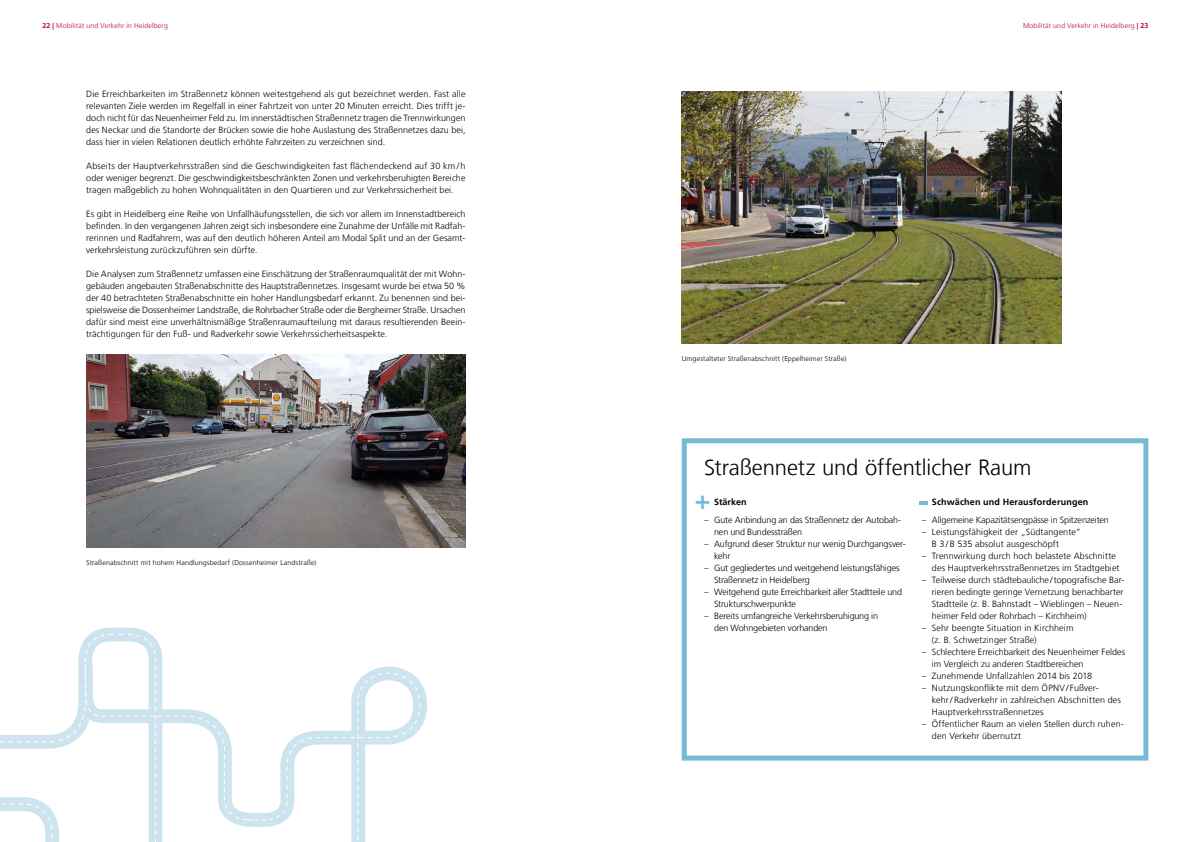
<style>
.page{position:relative;width:1191px;height:842px;background:#fff}
.page>*{position:absolute;margin:0;border:0;box-sizing:border-box;transform-origin:0 0}
.Quellenangabe_6pt_Fr{font:700 26.3px "Frutiger LT Com";color:#75bbd5}
.Fließtext_9pt_Frutig{font:300 22px "Frutiger LT Com";letter-spacing:-.005em;color:#000}
.Fließtext_9pt_Frutig-2{font:300 9px/12px "Frutiger LT Com";color:#000}
.Fließtext_9pt_Frutig-3{font:300 9px/12px "Frutiger LT Com";letter-spacing:-.02em;color:#000}
.Bildunterschrift_7pt{font:700 9px "Frutiger LT Com";letter-spacing:.02em;color:#000}
.Quellenangabe_6pt_Fr-2{font:700 9px "Frutiger LT Com";color:#000}
.Bildunterschrift_7pt-2{font:300 7px "Frutiger LT Com";letter-spacing:.02em;color:#000}
.t1{font:300 7px "Frutiger LT Com";letter-spacing:.02em;color:#b60056}
.s1{font-weight:700}
</style>
<div class="page">
<img style="left:86px;top:354px;width:379px;height:193px">
<svg style="left:180px;top:666px;width:241px;height:176px"></svg>
<svg style="left:0;top:627px;width:180px;height:215px"></svg>
<img style="left:681px;top:91px;width:380px;height:253px">
<div style="left:681px;top:438px;width:467px;height:322px;border:5px solid #75bbd5"></div>
<svg style="left:919px;top:501px;width:8px;height:3px"></svg>
<p class="t1" style="left:43px;top:22px;width:127px"><span class="s1">22 |</span> Mobilität und Verkehr in Heidelberg</p>
<p class="t1" style="left:1023px;top:22px;width:127px">Mobilität und Verkehr in Heidelberg <span class="s1">| 23</span></p>
<p class="Fließtext_9pt_Frutig-2" style="left:86px;top:88px;width:381px;text-align:justify">Die Erreichbarkeiten im Straßennetz können weitestgehend als gut bezeichnet werden. Fast alle relevanten Ziele werden im Regelfall in einer Fahrtzeit von unter 20 Minuten erreicht. Dies trifft je&shy;doch nicht für das Neuenheimer Feld zu. Im innerstädtischen Straßennetz tragen die Trennwirkungen des Neckar und die Standorte der Brücken sowie die hohe Auslastung des Straßennetzes dazu bei, dass hier in vielen Relationen deutlich erhöhte Fahrzeiten zu verzeichnen sind.</p>
<p class="Fließtext_9pt_Frutig-2" style="left:86px;top:160px;width:381px;text-align:justify">Abseits der Hauptverkehrsstraßen sind die Geschwindigkeiten fast flächendeckend auf 30 km / h oder weniger begrenzt. Die geschwindigkeitsbeschränkten Zonen und verkehrsberuhigten Bereiche tragen maßgeblich zu hohen Wohnqualitäten in den Quartieren und zur Verkehrssicherheit bei.</p>
<p class="Fließtext_9pt_Frutig-2" style="left:86px;top:208px;width:381px;text-align:justify">Es gibt in Heidelberg eine Reihe von Unfallhäufungsstellen, die sich vor allem im Innenstadtbereich befinden. In den vergangenen Jahren zeigt sich insbesondere eine Zunahme der Unfälle mit Radfah&shy;rerinnen und Radfahrern, was auf den deutlich höheren Anteil am Modal Split und an der Gesamt&shy;verkehrsleistung zurückzuführen sein dürfte.</p>
<p class="Fließtext_9pt_Frutig-2" style="left:86px;top:268px;width:381px;text-align:justify">Die Analysen zum Straßennetz umfassen eine Einschätzung der Straßenraumqualität der mit Wohn&shy;gebäuden angebauten Straßenabschnitte des Hauptstraßennetzes. Insgesamt wurde bei etwa 50 % der 40 betrachteten Straßenabschnitte ein hoher Handlungsbedarf erkannt. Zu benennen sind bei&shy;spielsweise die Dossenheimer Landstraße, die Rohrbacher Straße oder die Bergheimer Straße. Ursachen dafür sind meist eine unverhältnismäßige Straßenraumaufteilung mit daraus resultierenden Beein&shy;trächtigungen für den Fuß- und Radverkehr sowie Verkehrssicherheitsaspekte.</p>
<p class="Bildunterschrift_7pt-2" style="left:86px;top:559px;width:232px">Straßenabschnitt mit hohem Handlungsbedarf (Dossenheimer Landstraße)</p>
<p class="Bildunterschrift_7pt-2" style="left:681px;top:355px;width:166px">Umgestalteter Straßenabschnitt (Eppelheimer Straße)</p>
<p class="Fließtext_9pt_Frutig" style="left:704px;top:455px;width:329px">Straßennetz und öffentlicher Raum</p>
<p class="Quellenangabe_6pt_Fr" style="left:695px;top:484px;width:17px">+</p>
<p class="Quellenangabe_6pt_Fr-2" style="left:714px;top:497px;width:34px">Stärken</p>
<p class="Fließtext_9pt_Frutig-3" style="left:714px;top:514px;width:189px;text-indent:-10px">– Gute Anbindung an das Straßennetz der Autobah&shy;nen und Bundesstraßen</p>
<p class="Fließtext_9pt_Frutig-3" style="left:714px;top:538px;width:193px;text-indent:-10px">– Aufgrund dieser Struktur nur wenig Durchgangsver&shy;kehr</p>
<p class="Fließtext_9pt_Frutig-2" style="left:714px;top:562px;width:187px;text-indent:-10px">– Gut gegliedertes und weitgehend leistungsfähiges<br>Straßennetz in Heidelberg</p>
<p class="Fließtext_9pt_Frutig-2" style="left:714px;top:586px;width:189px;text-indent:-10px">– Weitgehend gute Erreichbarkeit aller Stadtteile und<br>Strukturschwerpunkte</p>
<p class="Fließtext_9pt_Frutig-2" style="left:714px;top:610px;width:165px;text-indent:-10px">– Bereits umfangreiche Verkehrsberuhigung in den Wohngebieten vorhanden</p>
<p class="Bildunterschrift_7pt" style="left:932px;top:497px;width:158px">Schwächen und Herausforderungen</p>
<p class="Fließtext_9pt_Frutig-2" style="left:922px;top:514px;width:188px">– Allgemeine Kapazitätsengpässe in Spitzenzeiten</p>
<p class="Fließtext_9pt_Frutig-2" style="left:932px;top:526px;width:150px;text-indent:-10px">– Leistungsfähigkeit der „Südtangente“<br>B 3 / B 535 absolut ausgeschöpft</p>
<p class="Fließtext_9pt_Frutig-2" style="left:932px;top:550px;width:189px;text-indent:-10px">– Trennwirkung durch hoch belastete Abschnitte des Hauptverkehrsstraßennetzes im Stadtgebiet</p>
<p class="Fließtext_9pt_Frutig-2" style="left:932px;top:574px;width:194px;text-indent:-10px">– Teilweise durch städtebauliche/topografische Bar&shy;rieren bedingte geringe Vernetzung benachbarter Stadtteile (z. B. Bahnstadt – Wieblingen – Neuen&shy;heimer Feld oder Rohrbach – Kirchheim)</p>
<p class="Fließtext_9pt_Frutig-2" style="left:932px;top:622px;width:143px;text-indent:-10px">– Sehr beengte Situation in Kirchheim (z. B. Schwetzinger Straße)</p>
<p class="Fließtext_9pt_Frutig-2" style="left:932px;top:646px;width:195px;text-indent:-10px">– Schlechtere Erreichbarkeit des Neuenheimer Feldes im Vergleich zu anderen Stadtbereichen</p>
<p class="Fließtext_9pt_Frutig-2" style="left:922px;top:670px;width:172px">– Zunehmende Unfallzahlen 2014 bis 2018</p>
<p class="Fließtext_9pt_Frutig-2" style="left:932px;top:682px;width:191px;text-indent:-10px">– Nutzungskonflikte mit dem ÖPNV/ Fußver&shy;kehr/ Radverkehr in zahlreichen Abschnitten des<br>Hauptverkehrsstraßennetzes</p>
<p class="Fließtext_9pt_Frutig-2" style="left:932px;top:718px;width:193px;text-indent:-10px">– Öffentlicher Raum an vielen Stellen durch ruhen&shy;den Verkehr übernutzt</p>
</div>
